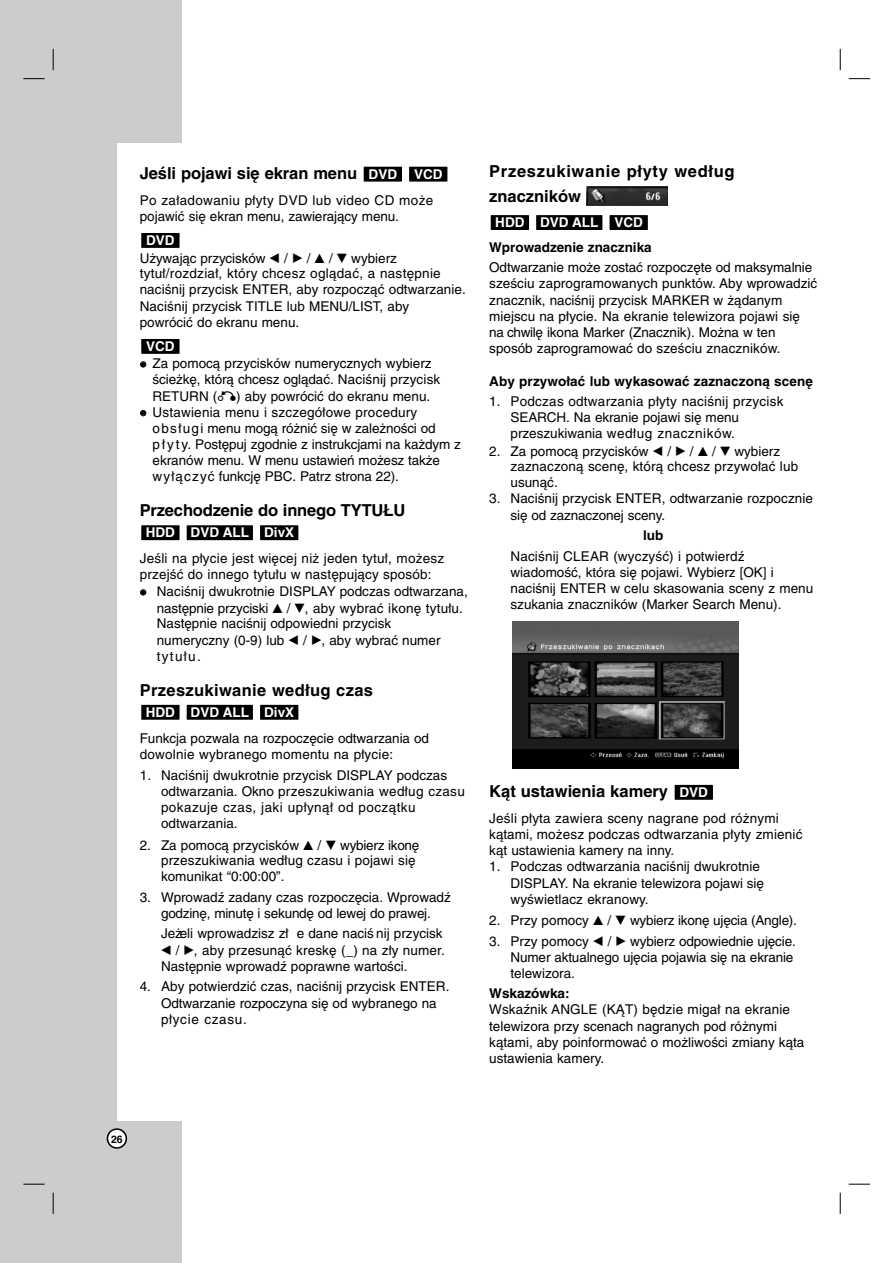
<style>
.page{position:relative;width:893px;height:1263px;background:#fff}
.page>*{position:absolute;margin:0;border:0;box-sizing:border-box;transform-origin:0 0}
.t1{font:700 16.5px "Helvetica CE";color:#000}
.t2{font:700 16.5px/24.3px "Helvetica CE";letter-spacing:.04em;color:#000}
.t3{font:700 16.5px "Helvetica CE";letter-spacing:.02em;color:#000}
.t4{font:13.5px/16.2px "Helvetica CE";color:#000}
.t5{font:13.5px/16.2px "Helvetica CE";letter-spacing:.02em;color:#000}
.t6{font:700 13.5px "Helvetica CE";letter-spacing:.005em;color:#000}
.t7{font:700 13.5px "Helvetica CE";color:#fff}
.t8{font:700 10.5px "Helvetica CE";color:#000}
.s1{font-family:"Sony PS Common"}
</style>
<div class="page">
<div style="left:0;top:0;width:181px;height:1263px;background:#ccc"></div>
<div style="left:117px;top:143px;width:139px;height:978px;background:#fff"></div>
<svg style="left:107px;top:1128px;width:20px;height:21px"></svg>
<div style="left:674px;top:785px;width:39px;height:15px;background:#000"></div>
<div style="left:609px;top:215px;width:38px;height:15px;background:#000"></div>
<div style="left:536px;top:215px;width:66px;height:15px;background:#000"></div>
<div style="left:490px;top:215px;width:39px;height:15px;background:#000"></div>
<img style="left:586px;top:186px;width:82px;height:20px">
<div style="left:260px;top:705px;width:38px;height:15px;background:#000"></div>
<div style="left:187px;top:705px;width:66px;height:15px;background:#000"></div>
<div style="left:141px;top:705px;width:38px;height:15px;background:#000"></div>
<div style="left:260px;top:525px;width:38px;height:15px;background:#000"></div>
<div style="left:187px;top:525px;width:66px;height:15px;background:#000"></div>
<div style="left:141px;top:525px;width:38px;height:15px;background:#000"></div>
<div style="left:141px;top:339px;width:38px;height:15px;background:#000"></div>
<div style="left:141px;top:233px;width:38px;height:15px;background:#000"></div>
<div style="left:409px;top:167px;width:38px;height:15px;background:#000"></div>
<div style="left:364px;top:167px;width:38px;height:15px;background:#000"></div>
<svg style="left:53px;top:49px;width:1px;height:21px"></svg>
<svg style="left:839px;top:49px;width:1px;height:21px"></svg>
<svg style="left:53px;top:1193px;width:1px;height:21px"></svg>
<svg style="left:839px;top:1193px;width:1px;height:21px"></svg>
<svg style="left:23px;top:78px;width:22px;height:1px"></svg>
<svg style="left:848px;top:78px;width:22px;height:1px"></svg>
<svg style="left:23px;top:1184px;width:22px;height:1px"></svg>
<svg style="left:848px;top:1184px;width:22px;height:1px"></svg>
<img style="left:512px;top:622px;width:226px;height:147px">
<p class="t1" style="left:140px;top:167px;width:219px">Jeśli pojawi się ekran menu</p>
<p class="t4" style="left:140px;top:193px;width:295px">Po załadowaniu płyty DVD lub video CD może pojawić się ekran menu, zawierający menu.</p>
<p class="t4" style="left:140px;top:251px;width:327px">Używając przycisków <span class="s1">B</span> / <span class="s1">B</span> / <span class="s1">V</span> / <span class="s1">V</span> wybierz tytuł/rozdział, który chcesz oglądać, a następnie naciśnij przycisk ENTER, aby rozpocząć odtwarzanie.<br>Naciśnij przycisk TITLE lub MENU/LIST, aby powrócić do ekranu menu.</p>
<p class="t4" style="left:152px;top:356px;width:289px;line-height:16.6px">Za pomocą przycisków numerycznych wybierz ścieżkę, którą chcesz oglądać. Naciśnij przycisk<br>RETURN (<span class="s1">O</span>) aby powrócić do ekranu menu.</p>
<p class="t4" style="left:152px;top:405px;width:310px">Ustawienia menu i szczegółowe procedury obsługi menu mogą różnić się w zależności od<br>p ł y t y. Postępuj zgodnie z instrukcjami na każdym z ekranów menu. W menu ustawień możesz także wyłączyć funkcję PBC. Patrz strona 22).</p>
<p class="t1" style="left:140px;top:504px;width:267px">Przechodzenie do innego TYTUŁU</p>
<p class="t4" style="left:140px;top:552px;width:306px">Jeśli na płycie jest więcej niż jeden tytuł, możesz</p>
<p class="t4" style="left:140px;top:568px;width:293px">przejść do innego tytułu w następujący sposób:</p>
<p class="t4" style="left:157px;top:584px;width:312px">Naciśnij dwukrotnie DISPLAY podczas odtwarzana,</p>
<p class="t4" style="left:157px;top:601px;width:308px">następnie przyciski <span class="s1">V</span> / <span class="s1">V</span>, aby wybrać ikonę tytułu.</p>
<p class="t4" style="left:157px;top:617px;width:285px;line-height:17.1px">Następnie naciśnij odpowiedni przycisk numeryczny (0-9) lub <span class="s1">B</span> / <span class="s1">B</span>, aby wybrać numer</p>
<p class="t4" style="left:157px;top:650px;width:46px">tytułu.</p>
<p class="t3" style="left:140px;top:684px;width:235px">Przeszukiwanie według czas</p>
<p class="t4" style="left:140px;top:732px;width:291px">Funkcja pozwala na rozpoczęcie odtwarzania od dowolnie wybranego momentu na płycie:</p>
<p class="t4" style="left:161px;top:768px;width:305px;text-indent:-21px">1. Naciśnij dwukrotnie przycisk DISPLAY podczas odtwarzania. Okno przeszukiwania według czasu pokazuje czas, jaki upłynął od początku odtwarzania.</p>
<p class="t4" style="left:161px;top:838px;width:260px;text-indent:-21px">2. Za pomocą przycisków <span class="s1">V</span> / <span class="s1">V</span> wybierz ikonę przeszukiwania według czasu i pojawi się komunikat “0:00:00”.</p>
<p class="t4" style="left:140px;top:890px;width:312px;text-align:center">3. Wprowadź zadany czas rozpoczęcia. Wprowadź godzinę, minutę i sekundę od lewej do prawej.</p>
<p class="t4" style="left:161px;top:927px;width:285px;line-height:17.1px">Jeżeli wprowadzisz zł e dane naciś nij przycisk<br><span class="s1">B</span> / <span class="s1">B</span>, aby przesunąć kreskę (_) na zły numer.</p>
<p class="t4" style="left:161px;top:960px;width:248px">Następnie wprowadź poprawne wartości.</p>
<p class="t4" style="left:161px;top:980px;width:290px;text-indent:-21px">4. Aby potwierdzić czas, naciśnij przycisk ENTER.<br>Odtwarzanie rozpoczyna się od wybranego na płycie czasu.</p>
<p class="t7" style="left:368px;top:169px;width:30px">DVD</p>
<p class="t7" style="left:414px;top:169px;width:30px">VCD</p>
<p class="t7" style="left:146px;top:235px;width:30px">DVD</p>
<p class="t7" style="left:146px;top:341px;width:30px">VCD</p>
<p class="t7" style="left:146px;top:528px;width:150px">HDD DVD ALL DivX</p>
<p class="t7" style="left:146px;top:707px;width:150px">HDD DVD ALL DivX</p>
<p class="t2" style="left:489px;top:161px;width:247px">Przeszukiwanie płyty według znaczników</p>
<p class="t7" style="left:495px;top:218px;width:149px">HDD DVD ALL VCD</p>
<p class="t6" style="left:489px;top:242px;width:164px">Wprowadzenie znacznika</p>
<p class="t4" style="left:489px;top:261px;width:329px">Odtwarzanie może zostać rozpoczęte od maksymalnie sześciu zaprogramowanych punktów. Aby wprowadzić znacznik, naciśnij przycisk MARKER w żądanym miejscu na płycie. Na ekranie telewizora pojawi się na chwilę ikona Marker (Znacznik). Można w ten sposób zaprogramować do sześciu znaczników.</p>
<p class="t6" style="left:489px;top:376px;width:325px">Aby przywołać lub wykasować zaznaczoną scenę</p>
<p class="t5" style="left:510px;top:395px;width:274px;text-indent:-21px">1. Podczas odtwarzania płyty naciśnij przycisk<br>SEARCH. Na ekranie pojawi się menu przeszukiwania według znaczników.</p>
<p class="t4" style="left:510px;top:444px;width:289px;text-indent:-21px">2. Za pomocą przycisków <span class="s1">B</span> / <span class="s1">B</span> / <span class="s1">V</span> / <span class="s1">V</span> wybierz zaznaczoną scenę, którą chcesz przywołać lub usunąć.</p>
<p class="t4" style="left:510px;top:492px;width:304px;text-indent:-21px">3. Naciśnij przycisk ENTER, odtwarzanie rozpocznie się od zaznaczonej sceny.</p>
<p class="t6" style="left:643px;top:530px;width:22px">lub</p>
<p class="t4" style="left:510px;top:549px;width:304px">Naciśnij CLEAR (wyczyść) i potwierdź wiadomość, która się pojawi. Wybierz [OK] i naciśnij ENTER w celu skasowania sceny z menu szukania znaczników (Marker Search Menu).</p>
<p class="t1" style="left:489px;top:785px;width:180px">Kąt ustawienia kamery</p>
<p class="t4" style="left:489px;top:812px;width:314px">Jeśli płyta zawiera sceny nagrane pod różnymi kątami, możesz podczas odtwarzania płyty zmienić kąt ustawienia kamery na inny.</p>
<p class="t4" style="left:510px;top:860px;width:255px;text-indent:-21px">1. Podczas odtwarzania naciśnij dwukrotnie<br>DISPLAY. Na ekranie telewizora pojawi się wyświetlacz ekranowy.</p>
<p class="t4" style="left:489px;top:914px;width:309px">2. Przy pomocy <span class="s1">V</span> / <span class="s1">V</span> wybierz ikonę ujęcia (Angle).</p>
<p class="t4" style="left:510px;top:935px;width:287px;text-indent:-21px">3. Przy pomocy <span class="s1">B</span> / <span class="s1">B</span> wybierz odpowiednie ujęcie.<br>Numer aktualnego ujęcia pojawia się na ekranie telewizora.</p>
<p class="t6" style="left:489px;top:989px;width:82px">Wskazówka:</p>
<p class="t4" style="left:489px;top:1003px;width:317px">Wskaźnik ANGLE (KĄT) będzie migał na ekranie telewizora przy scenach nagranych pod różnymi kątami, aby poinformować o możliwości zmiany kąta ustawienia kamery.</p>
<p class="t7" style="left:679px;top:787px;width:30px">DVD</p>
<p class="t8" style="left:111px;top:1135px;width:13px">26</p>
</div>
